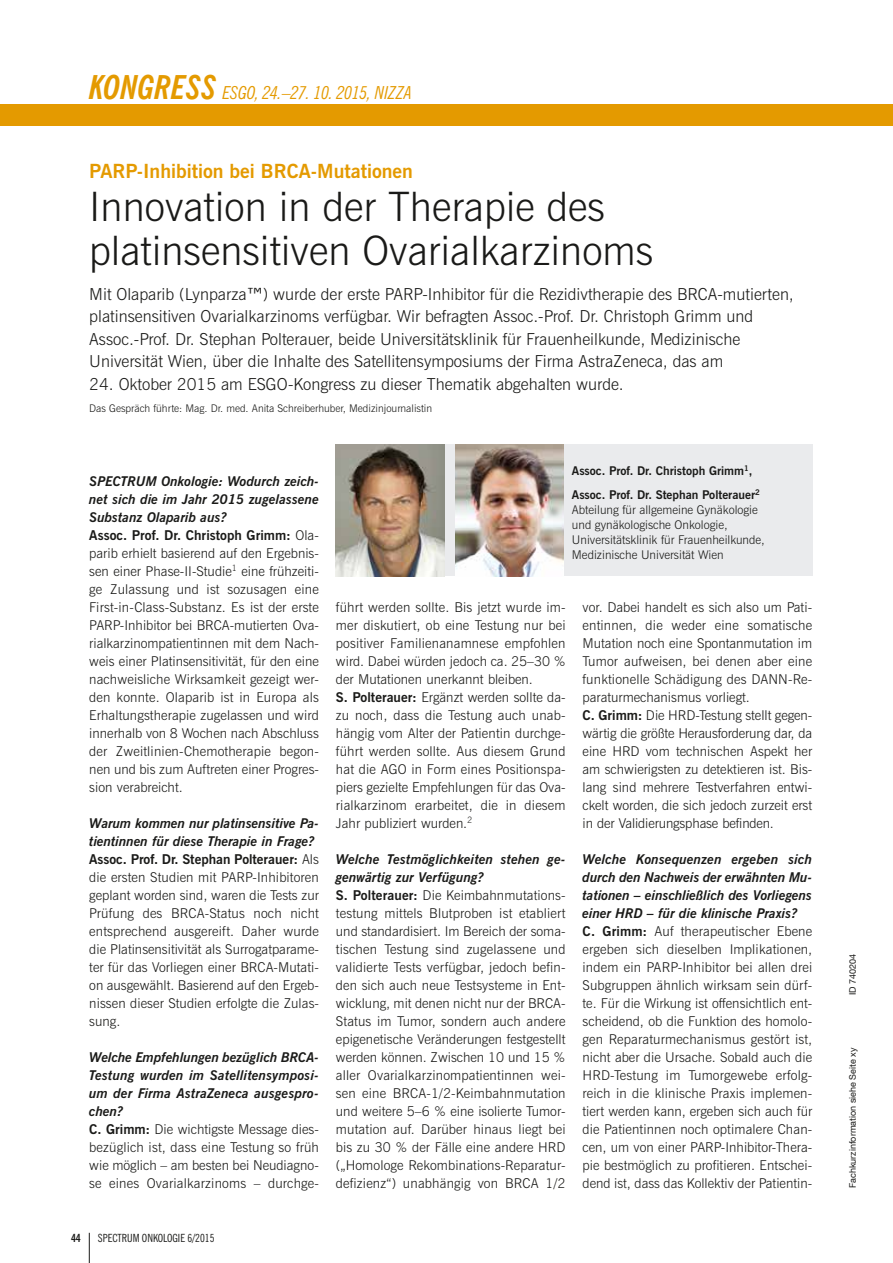
<style>
.page{position:relative;width:893px;height:1263px;background:#fff}
.page>*{position:absolute;margin:0;border:0;box-sizing:border-box;transform-origin:0 0}
.t1{font:300 40.5px/43.5px "News Gothic BT";color:#1a1a18}
.t2{font:700 19.5px "News Gothic BT";color:#e49a00}
.t3{font:italic condensed 18px "News Gothic BT";color:#e49a00}
.t4{font:300 16.5px/22.5px "News Gothic BT";color:#1a1a18}
.t5{font:300 13.5px/18px "News Gothic BT";letter-spacing:.005em;color:#1a1a18}
.t6{font:300 12px/15px "News Gothic BT";color:#1a1a18}
.t7{font:700 12px "News Gothic BT";color:#1a1a18}
.t8{font:condensed 11.25px "News Gothic BT";color:#1a1a18}
.t9{font:700 condensed 11.25px "News Gothic BT";color:#1a1a18}
.t10{font:300 10.5px "News Gothic BT";color:#1a1a18}
.t11{font:9px "Helvetica Neue LT Com";color:#1a1a18}
.s1{font-weight:700;font-size:33px}
.s2{font-family:"Verdana";font-weight:400}
.s3{font-weight:700;font-style:italic}
.s4{font-weight:700}
</style>
<div class="page">
<hr style="left:89px;top:1233px;width:1px;height:30px;background:#1a1a18">
<div style="left:0;top:105px;width:893px;height:21px;background:#e49a00"></div>
<div style="left:336px;top:444px;width:476px;height:132px;background:#eaebed"></div>
<img style="left:455px;top:444px;width:109px;height:132px">
<img style="left:336px;top:444px;width:108px;height:132px">
<h3 class="t3" style="left:89px;top:81px;width:324px"><span class="s1">KONGRESS</span> ESGO, 24.–27. 10. 2015, NIZZA</h3>
<h2 class="t2" style="left:89px;top:159px;width:325px">PARP-Inhibition bei BRCA-Mutationen</h2>
<h1 class="t1" style="left:89px;top:185px;width:566px">Innovation in der Therapie des platinsensitiven Ovarialkarzinoms</h1>
<p class="t4" style="left:89px;top:283px;width:706px">Mit Olaparib (Lynparza<span class="s2">™</span>) wurde der erste PARP-Inhibitor für die Rezidivtherapie des BRCA-mutierten, platinsensitiven Ovarialkarzinoms verfügbar. Wir befragten Assoc.-Prof. Dr. Christoph Grimm und Assoc.-Prof. Dr. Stephan Polterauer, beide Universitätsklinik für Frauenheilkunde, Medizinische Universität Wien, über die Inhalte des Satellitensymposiums der Firma AstraZeneca, das am</p>
<p class="t4" style="left:89px;top:373px;width:536px">24. Oktober 2015 am ESGO-Kongress zu dieser Thematik abgehalten wurde.</p>
<p class="t10" style="left:89px;top:402px;width:344px">Das Gespräch führte: Mag. Dr. med. Anita Schreiberhuber, Medizinjournalistin</p>
<p class="t5" style="left:89px;top:472px;width:231px"><span class="s3">SPECTRUM Onkologie: Wodurch zeich&shy;net sich die im Jahr 2015 zugelassene Substanz Olaparib aus?<br></span><span class="s4">Assoc. Prof. Dr. Christoph Grimm:</span> Ola&shy;parib erhielt basierend auf den Ergebnis&shy;sen einer Phase-II-Studie<sup>1</sup> eine frühzeiti&shy;ge Zulassung und ist sozusagen eine First-in-Class-Substanz. Es ist der erste PARP-Inhibitor bei BRCA-mutierten Ova&shy;rialkarzinompatientinnen mit dem Nach&shy;weis einer Platinsensitivität, für den eine nachweisliche Wirksamkeit gezeigt wer&shy;den konnte. Olaparib ist in Europa als Erhaltungstherapie zugelassen und wird innerhalb von 8 Wochen nach Abschluss der Zweitlinien-Chemotherapie begon&shy;nen und bis zum Auftreten einer Progres&shy;sion verabreicht.</p>
<p class="t5" style="left:89px;top:814px;width:231px"><span class="s3">Warum kommen nur platinsensitive Pa&shy;tientinnen für diese Therapie in Frage?<br></span><span class="s4">Assoc. Prof. Dr. Stephan Polterauer:</span> Als die ersten Studien mit PARP-Inhibitoren geplant worden sind, waren die Tests zur Prüfung des BRCA-Status noch nicht entsprechend ausgereift. Daher wurde die Platinsensitivität als Surrogatparame&shy;ter für das Vorliegen einer BRCA-Mutati&shy;on ausgewählt. Basierend auf den Ergeb&shy;nissen dieser Studien erfolgte die Zulas&shy;sung.</p>
<p class="t5" style="left:89px;top:1048px;width:231px"><span class="s3">Welche Empfehlungen bezüglich BRCA-Testung wurden im Satellitensymposi&shy;um der Firma AstraZeneca ausgespro&shy;chen?<br></span><span class="s4">C. Grimm:</span> Die wichtigste Message dies&shy;bezüglich ist, dass eine Testung so früh wie möglich – am besten bei Neudiagno&shy;se eines Ovarialkarzinoms – durchge-</p>
<p class="t7" style="left:572px;top:464px;width:182px">Assoc. Prof. Dr. Christoph Grimm<sup>1</sup>,</p>
<p class="t6" style="left:572px;top:487px;width:194px"><span class="s4">Assoc. Prof. Dr. Stephan Polterauer</span><sup>2<br></sup>Abteilung für allgemeine Gynäkologie und gynäkologische Onkologie, Universitätsklinik für Frauenheilkunde, Medizinische Universität Wien</p>
<p class="t5" style="left:336px;top:598px;width:231px">führt werden sollte. Bis jetzt wurde im&shy;mer diskutiert, ob eine Testung nur bei positiver Familienanamnese empfohlen wird. Dabei würden jedoch ca. 25–30 % der Mutationen unerkannt bleiben.<br><span class="s4">S. Polterauer:</span> Ergänzt werden sollte da&shy;zu noch, dass die Testung auch unab&shy;hängig vom Alter der Patientin durchge&shy;führt werden sollte. Aus diesem Grund hat die AGO in Form eines Positionspa&shy;piers gezielte Empfehlungen für das Ova&shy;rialkarzinom erarbeitet, die in diesem Jahr publiziert wurden.<sup>2</sup></p>
<p class="t5" style="left:336px;top:850px;width:231px"><span class="s3">Welche Testmöglichkeiten stehen ge&shy;genwärtig zur Verfügung?<br></span><span class="s4">S. Polterauer:</span> Die Keimbahnmutations&shy;testung mittels Blutproben ist etabliert und standardisiert. Im Bereich der soma&shy;tischen Testung sind zugelassene und validierte Tests verfügbar, jedoch befin&shy;den sich auch neue Testsysteme in Ent&shy;wicklung, mit denen nicht nur der BRCA-Status im Tumor, sondern auch andere epigenetische Veränderungen festgestellt werden können. Zwischen 10 und 15 % aller Ovarialkarzinompatientinnen wei&shy;sen eine BRCA-1/2-Keimbahnmutation und weitere 5–6 % eine isolierte Tumor&shy;mutation auf. Darüber hinaus liegt bei bis zu 30 % der Fälle eine andere HRD („Homologe Rekombinations-Reparatur&shy;defizienz“) unabhängig von BRCA 1/2</p>
<p class="t5" style="left:583px;top:598px;width:231px">vor. Dabei handelt es sich also um Pati&shy;entinnen, die weder eine somatische Mutation noch eine Spontanmutation im Tumor aufweisen, bei denen aber eine funktionelle Schädigung des DANN-Re&shy;paraturmechanismus vorliegt.<br><span class="s4">C. Grimm:</span> Die HRD-Testung stellt gegen&shy;wärtig die größte Herausforderung dar, da eine HRD vom technischen Aspekt her am schwierigsten zu detektieren ist. Bis&shy;lang sind mehrere Testverfahren entwi&shy;ckelt worden, die sich jedoch zurzeit erst in der Validierungsphase befinden.</p>
<p class="t5" style="left:583px;top:850px;width:231px"><span class="s3">Welche Konsequenzen ergeben sich durch den Nachweis der erwähnten Mu&shy;tationen – einschließlich des Vorliegens einer HRD – für die klinische Praxis?<br></span><span class="s4">C. Grimm:</span> Auf therapeutischer Ebene ergeben sich dieselben Implikationen, indem ein PARP-Inhibitor bei allen drei Subgruppen ähnlich wirksam sein dürf&shy;te. Für die Wirkung ist offensichtlich ent&shy;scheidend, ob die Funktion des homolo&shy;gen Reparaturmechanismus gestört ist, nicht aber die Ursache. Sobald auch die HRD-Testung im Tumorgewebe erfolg&shy;reich in die klinische Praxis implemen&shy;tiert werden kann, ergeben sich auch für die Patientinnen noch optimalere Chan&shy;cen, um von einer PARP-Inhibitor-Thera&shy;pie bestmöglich zu profitieren. Entschei&shy;dend ist, dass das Kollektiv der Patientin-</p>
<p class="t9" style="left:71px;top:1231px;width:11px">44</p>
<p class="t8" style="left:98px;top:1231px;width:118px">SPECTRUM ONKOLOGIE 6/2015</p>
<p class="t11" style="left:847px;top:995px;width:43px;rotate:-90deg">ID 740204</p>
<p class="t11" style="left:847px;top:1188px;width:142px;rotate:-90deg">Fachkurzinformation siehe Seite xy</p>
</div>
